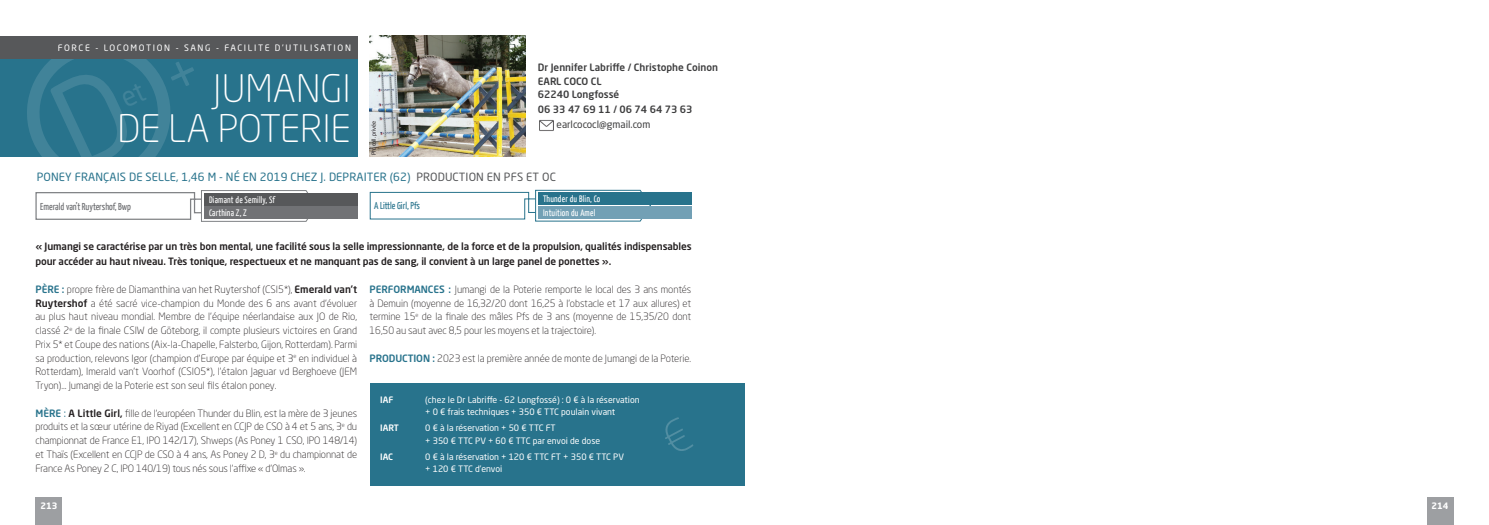
<style>
.page{position:relative;width:1489px;height:525px;background:#fff}
.page>*{position:absolute;margin:0;border:0;box-sizing:border-box;transform-origin:0 0}
.t1{font:300 37.5px "Neo Sans Std";color:#fff}
.t2{font:11.25px "Neo Sans Std";letter-spacing:.01em;color:#28738c}
.t3{font:300 10px/13.8px "Neo Sans Std";letter-spacing:-.005em;color:#231f20;text-align:justify}
.t4{font:500 10px/15px "Neo Sans Std";letter-spacing:-.01em;color:#231f20}
.t5{font:500 10px/13.8px "Neo Sans Std";color:#3e3e3f}
.t6{font:10px "Yanone Kaffeesatz";color:#6c6d70}
.t7{font:10px "Neo Sans Std";color:#3e3e3f}
.t8{font:10px "Yanone Kaffeesatz";color:#28738c}
.t9{font:9.38px/13.5px "Yanone Kaffeesatz";letter-spacing:.02em;color:#fff}
.t10{font:8.75px/12.5px "Neo Sans Std";color:#fff}
.t11{font:8.75px "Neo Sans Std";letter-spacing:.19em;color:#fff}
.t12{font:500 8.75px "Neo Sans Std";color:#fff}
.t13{font:700 8.75px "Neo Sans Std";color:#fff}
.t14{font:5.62px "Neo Sans Std";letter-spacing:-.01em;color:#231f20}
.s1{color:#57585a}
.s2{font-weight:500;color:#28738c}
.s3{font-weight:500}
.s4{font-weight:400;color:#28738c}
</style>
<div class="page">
<div style="left:35px;top:497px;width:27px;height:27px;background:#9d9fa2"></div>
<div style="left:1426px;top:497px;width:27px;height:27px;background:#9d9fa2"></div>
<div style="left:0;top:57px;width:357px;height:100px;background:#28738c"></div>
<img style="left:369px;top:36px;width:156px;height:121px">
<div style="left:0;top:36px;width:357px;height:22px;background:#57585a"></div>
<svg style="left:369px;top:189px;width:282px;height:32px"></svg>
<div style="left:538px;top:192px;width:153px;height:13px;background:#28738c"></div>
<div style="left:204px;top:193px;width:153px;height:12px;background:#57585a"></div>
<div style="left:204px;top:206px;width:153px;height:12px;background:#717275"></div>
<div style="left:538px;top:206px;width:153px;height:12px;background:#72a0b5"></div>
<div style="left:369px;top:383px;width:375px;height:102px;background:#28738c"></div>
<img style="left:539px;top:120px;width:14px;height:11px">
<svg style="left:8px;top:58px;width:309px;height:164px"></svg>
<p class="t11" style="left:58px;top:42px;width:295px">FORCE - LOCOMOTION - SANG - FACILITE D’UTILISATION</p>
<h1 class="t1" style="left:213px;top:66px;width:139px">JUMANGI</h1>
<h1 class="t1" style="left:117px;top:106px;width:235px">DE LA POTERIE</h1>
<p class="t14" style="left:370px;top:155px;width:36px;rotate:-90deg">Ph. coll. privée</p>
<p class="t5" style="left:538px;top:60px;width:182px">Dr Jennifer Labriffe / Christophe Coinon<br>EARL COCO CL<br>62240 Longfossé</p>
<p class="t5" style="left:538px;top:102px;width:156px">06 33 47 69 11 / 06 74 64 73 63</p>
<p class="t7" style="left:556px;top:118px;width:95px">earlcococl@gmail.com</p>
<p class="t2" style="left:37px;top:170px;width:520px">PONEY FRANÇAIS DE SELLE, 1,46 M - NÉ EN 2019 CHEZ J. DEPRAITER (62) <span class="s1">PRODUCTION EN PFS ET OC</span></p>
<p class="t8" style="left:374px;top:200px;width:48px">A Little Girl, Pfs</p>
<p class="t9" style="left:543px;top:192px;width:59px">Thunder du Blin, Co</p>
<p class="t6" style="left:40px;top:200px;width:92px">Emerald van’t Ruytershof, Bwp</p>
<p class="t9" style="left:209px;top:192px;width:67px">Diamant de Semilly, Sf<br>Carthina Z, Z</p>
<p class="t9" style="left:543px;top:205px;width:54px">Intuition du Amel</p>
<p class="t4" style="left:35px;top:238px;width:657px">« Jumangi se caractérise par un très bon mental, une facilité sous la selle impressionnante, de la force et de la propulsion, qualités indispensables pour accéder au haut niveau. Très tonique, respectueux et ne manquant pas de sang, il convient à un large panel de ponettes ».</p>
<p class="t3" style="left:35px;top:282px;width:323px"><span class="s2">PÈRE :</span> propre frère de Diamanthina van het Ruytershof (CSI5*), <span class="s3">Emerald van’t Ruytershof</span> a été sacré vice-champion du Monde des 6 ans avant d’évoluer au plus haut niveau mondial. Membre de l’équipe néerlandaise aux JO de Rio, classé 2<sup>e</sup> de la finale CSIW de Göteborg, il compte plusieurs victoires en Grand Prix 5* et Coupe des nations (Aix-la-Chapelle, Falsterbo, Gijon, Rotterdam). Parmi sa production, relevons Igor (champion d’Europe par équipe et 3<sup>e</sup> en individuel à Rotterdam), Imerald van’t Voorhof (CSIO5*), l’étalon Jaguar vd Berghoeve (JEM Tryon)… Jumangi de la Poterie est son seul fils étalon poney.</p>
<p class="t3" style="left:35px;top:406px;width:323px"><span class="s2">MÈRE</span> <span class="s4">:</span> <span class="s3">A Little Girl,</span> fille de l’européen Thunder du Blin, est la mère de 3 jeunes produits et la sœur utérine de Riyad (Excellent en CCJP de CSO à 4 et 5 ans, 3<sup>e</sup> du championnat de France E1, IPO 142/17), Shweps (As Poney 1 CSO, IPO 148/14) et Thaïs (Excellent en CCJP de CSO à 4 ans, As Poney 2 D, 3<sup>e</sup> du championnat de France As Poney 2 C, IPO 140/19) tous nés sous l’affixe « d’Olmas ».</p>
<p class="t3" style="left:369px;top:282px;width:323px"><span class="s2">PERFORMANCES :</span> Jumangi de la Poterie remporte le local des 3 ans montés à Demuin (moyenne de 16,32/20 dont 16,25 à l’obstacle et 17 aux allures) et termine 15<sup>e</sup> de la finale des mâles Pfs de 3 ans (moyenne de 15,35/20 dont 16,50 au saut avec 8,5 pour les moyens et la trajectoire).</p>
<p class="t3" style="left:369px;top:351px;width:323px"><span class="s2">PRODUCTION :</span> 2023 est la première année de monte de Jumangi de la Poterie.</p>
<p class="t12" style="left:380px;top:394px;width:15px">IAF</p>
<p class="t10" style="left:425px;top:393px;width:216px">(chez le Dr Labriffe - 62 Longfossé) : 0 € à la réservation + 0 € frais techniques + 350 € TTC poulain vivant</p>
<p class="t12" style="left:380px;top:422px;width:20px">IART</p>
<p class="t10" style="left:425px;top:421px;width:176px">0 € à la réservation + 50 € TTC FT<br>+ 350 € TTC PV + 60 € TTC par envoi de dose</p>
<p class="t12" style="left:380px;top:451px;width:14px">IAC</p>
<p class="t10" style="left:425px;top:450px;width:200px">0 € à la réservation + 120 € TTC FT + 350 € TTC PV + 120 € TTC d’envoi</p>
<p class="t13" style="left:40px;top:500px;width:18px">213</p>
<p class="t13" style="left:1431px;top:500px;width:18px">214</p>
</div>
